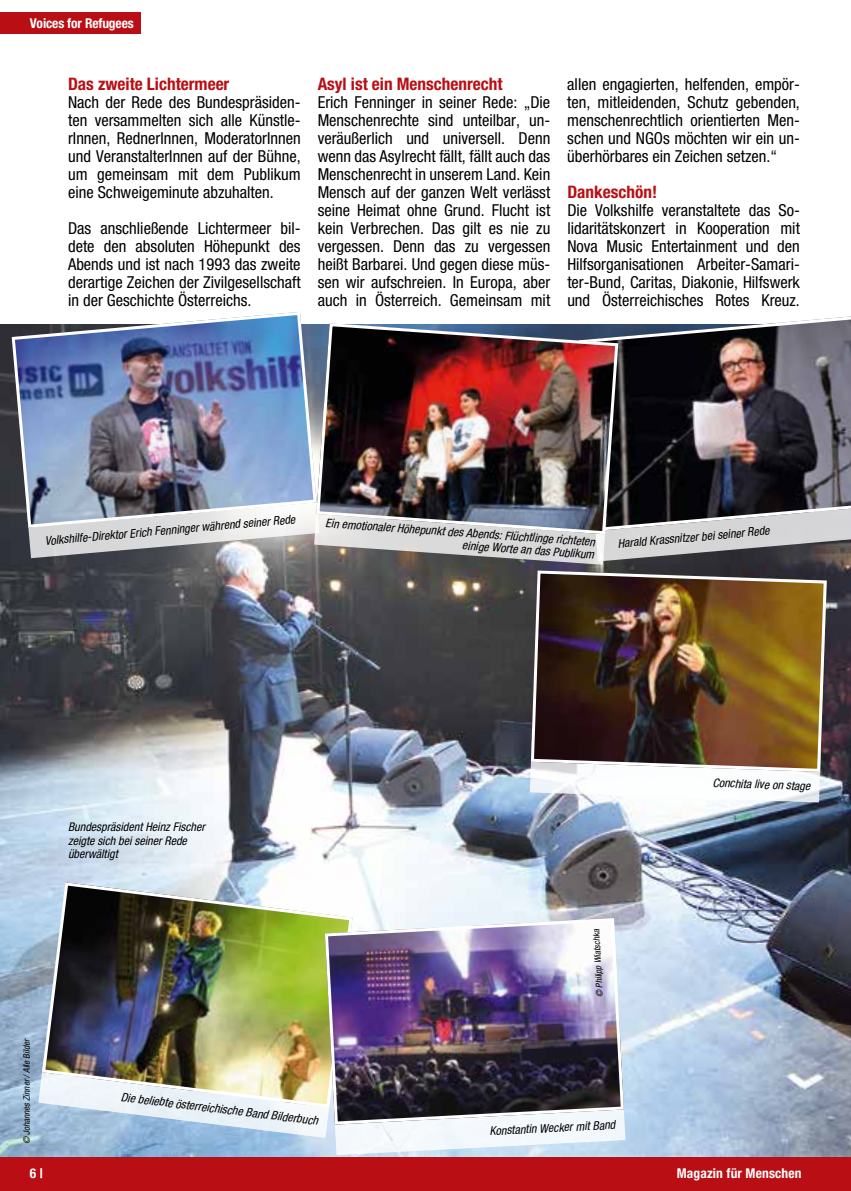
<style>
.page{position:relative;width:851px;height:1191px;background:#fff}
.page>*{position:absolute;margin:0;border:0;box-sizing:border-box;transform-origin:0 0}
.t1{font:700 condensed 17.25px "Helvetica Neue";color:#b90e13}
.t2{font:condensed 16.5px/18px "Helvetica Neue";color:#000;text-align:justify}
.t3{font:700 condensed 13.5px "Helvetica Neue";letter-spacing:.01em;color:#fff}
.t4{font:700 condensed 13.5px "Helvetica Neue";letter-spacing:-.01em;color:#fff}
.t5{font:italic condensed 12px/13.5px "Helvetica Neue";color:#000}
.t6{font:italic condensed 9px "Helvetica Neue";color:#000}
</style>
<div class="page">
<div style="left:0;top:1157px;width:850px;height:34px;background:#b90e13"></div>
<div style="left:0;top:13px;width:140px;height:21px;background:#b90e13"></div>
<img style="left:0;top:324px;width:850px;height:833px">
<img style="left:40px;top:880px;width:314px;height:172px">
<img style="left:38px;top:1052px;width:587px;height:103px">
<img style="left:323px;top:916px;width:302px;height:210px">
<svg style="left:529px;top:773px;width:291px;height:29px"></svg>
<img style="left:529px;top:569px;width:299px;height:204px">
<img style="left:620px;top:316px;width:230px;height:166px">
<img style="left:10px;top:311px;width:305px;height:218px">
<svg style="left:27px;top:482px;width:823px;height:83px;background:#929499"></svg>
<img style="left:315px;top:323px;width:305px;height:213px">
<p class="t4" style="left:30px;top:15px;width:105px">Voices for Refugees</p>
<p class="t1" style="left:68px;top:73px;width:163px">Das zweite Lichtermeer</p>
<p class="t2" style="left:68px;top:93px;width:234px">Nach der Rede des Bundespräsiden&shy;ten versammelten sich alle Künstle&shy;rInnen, RednerInnen, ModeratorInnen und VeranstalterInnen auf der Bühne, um gemeinsam mit dem Publikum eine Schweigeminute abzuhalten.</p>
<p class="t2" style="left:68px;top:219px;width:234px">Das anschließende Lichtermeer bil&shy;dete den absoluten Höhepunkt des Abends und ist nach 1993 das zweite derartige Zeichen der Zivilgesellschaft in der Geschichte Österreichs.</p>
<p class="t1" style="left:317px;top:73px;width:186px">Asyl ist ein Menschenrecht</p>
<p class="t2" style="left:317px;top:93px;width:234px">Erich Fenninger in seiner Rede: „Die Menschenrechte sind unteilbar, un&shy;veräußerlich und universell. Denn wenn das Asylrecht fällt, fällt auch das Menschenrecht in unserem Land. Kein Mensch auf der ganzen Welt verlässt seine Heimat ohne Grund. Flucht ist kein Verbrechen. Das gilt es nie zu vergessen. Denn das zu vergessen heißt Barbarei. Und gegen diese müs&shy;sen wir aufschreien. In Europa, aber auch in Österreich. Gemeinsam mit</p>
<p class="t2" style="left:567px;top:75px;width:234px">allen engagierten, helfenden, empör&shy;ten, mitleidenden, Schutz gebenden, menschenrechtlich orientierten Men&shy;schen und NGOs möchten wir ein un&shy;überhörbares ein Zeichen setzen.“</p>
<p class="t1" style="left:567px;top:181px;width:91px">Dankeschön!</p>
<p class="t2" style="left:567px;top:201px;width:234px">Die Volkshilfe veranstaltete das So&shy;lidaritätskonzert in Kooperation mit Nova Music Entertainment und den Hilfsorganisationen Arbeiter-Samari&shy;ter-Bund, Caritas, Diakonie, Hilfswerk und Österreichisches Rotes Kreuz.</p>
<p class="t5" style="left:44px;top:534px;width:252px;rotate:-5deg">Volkshilfe-Direktor Erich Fenninger während seiner Rede</p>
<p class="t5" style="left:326px;top:516px;width:272px;line-height:12.8px;text-align:right;rotate:4deg">Ein emotionaler Höhepunkt des Abends: Flüchtlinge richteten einige Worte an das Publikum</p>
<p class="t5" style="left:617px;top:537px;width:154px;rotate:-5deg">Harald Krassnitzer bei seiner Rede</p>
<p class="t5" style="left:68px;top:820px;width:138px">Bundespräsident Heinz Fischer zeigte sich bei seiner Rede überwältigt</p>
<p class="t6" style="left:21px;top:1144px;width:107px;rotate:-90deg">© Johannes Zinner / Alle Bilder</p>
<p class="t5" style="left:122px;top:1089px;width:200px;rotate:7deg">Die beliebte österreichische Band Bilderbuch</p>
<p class="t6" style="left:594px;top:997px;width:70px;rotate:-93deg">© Philipp Wiatschka</p>
<p class="t5" style="left:489px;top:1124px;width:127px;rotate:-3deg">Konstantin Wecker mit Band</p>
<p class="t5" style="left:712px;top:775px;width:99px;rotate:2deg">Conchita live on stage</p>
<p class="t3" style="left:30px;top:1165px;width:14px">6 |</p>
<p class="t3" style="left:676px;top:1165px;width:126px">Magazin für Menschen</p>
</div>
